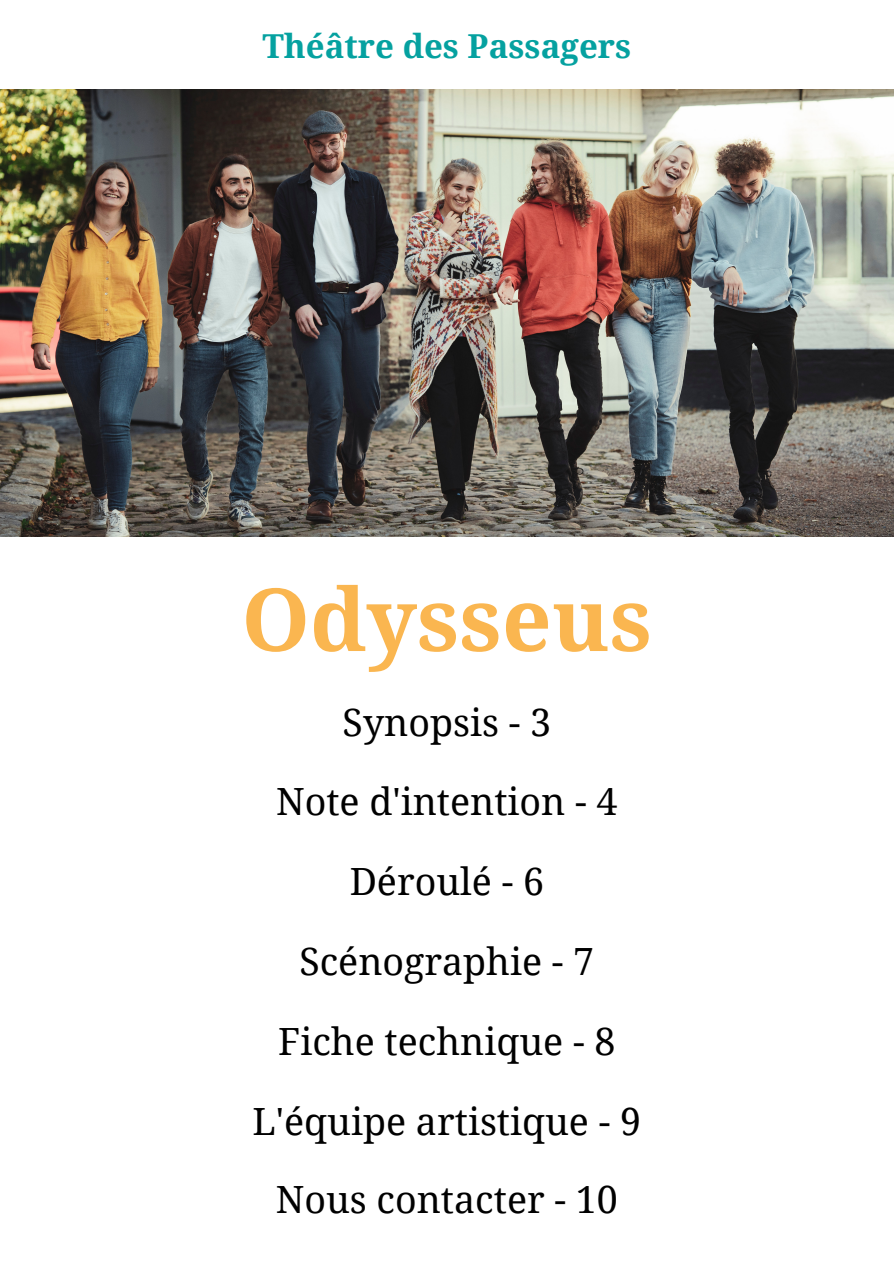
<style>
.page{position:relative;width:894px;height:1264px;background:#fff}
.page>*{position:absolute;margin:0;border:0;box-sizing:border-box;transform-origin:0 0}
.t1{font:700 87px "Noto Serif";color:#fab650}
.t2{font:37.5px "Noto Serif";color:#000}
.t3{font:700 33px "Noto Serif";color:#05a1a0}
</style>
<div class="page">
<img style="left:0;top:89px;width:893px;height:447px">
<h2 class="t3" style="left:262px;top:23px;width:370px">Théâtre des Passagers</h2>
<p class="t1" style="left:241px;top:558px;width:412px">Odysseus</p>
<h1 class="t2" style="left:342px;top:695px;width:210px">Synopsis - 3</h1>
<h2 class="t2" style="left:276px;top:775px;width:343px">Note d'intention - 4</h2>
<h2 class="t2" style="left:349px;top:855px;width:196px">Déroulé - 6</h2>
<h2 class="t2" style="left:299px;top:935px;width:296px">Scénographie - 7</h2>
<h2 class="t2" style="left:278px;top:1015px;width:338px">Fiche technique - 8</h2>
<h2 class="t2" style="left:252px;top:1094px;width:390px">L'équipe artistique - 9</h2>
<h2 class="t2" style="left:276px;top:1172px;width:343px">Nous contacter - 10</h2>
</div>
